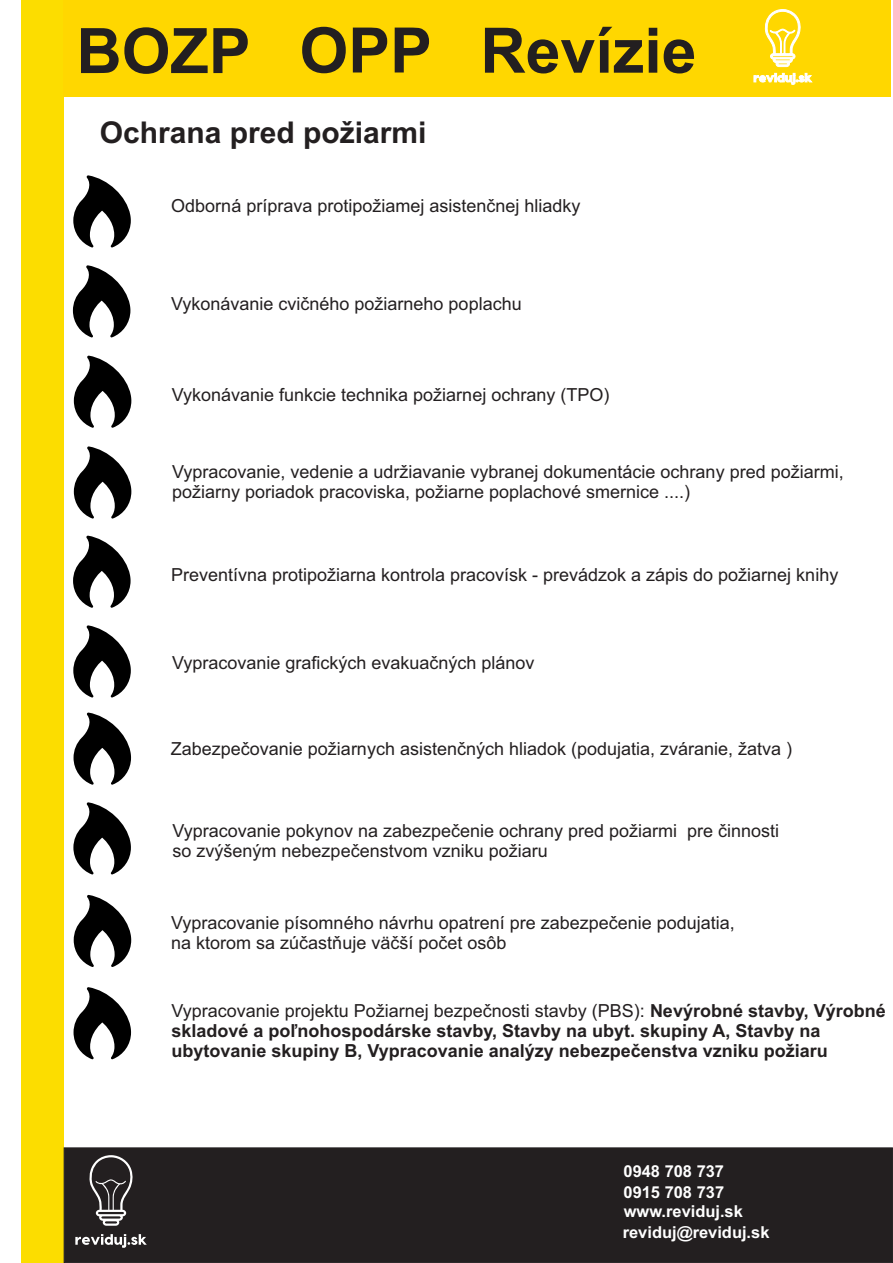
<style>
.page{position:relative;width:893px;height:1263px;background:#fff}
.page>*{position:absolute;margin:0;border:0;box-sizing:border-box;transform-origin:0 0}
.t1{font:700 62.7px "Arial";color:#231f20}
.t2{font:700 30px "Arial";color:#231f20}
.t3{font:18px/20.1px "Arial";color:#231f20}
.t4{font:700 18px/20.1px "Arial";color:#231f20}
.t5{font:700 16.5px/20.5px "Arial";color:#fff}
.s1{font-weight:400}
</style>
<div class="page">
<div style="left:22px;top:0;width:42px;height:1263px;background:#fcdd00"></div>
<div style="left:64px;top:0;width:827px;height:96px;background:#ffd700"></div>
<div style="left:63px;top:1147px;width:830px;height:116px;background:#231f20"></div>
<svg style="left:89px;top:1155px;width:44px;height:71px;background:#4f4c4d"></svg>
<svg style="left:75px;top:1234px;width:72px;height:14px"></svg>
<svg style="left:765px;top:9px;width:36px;height:58px"></svg>
<svg style="left:753px;top:73px;width:59px;height:12px"></svg>
<svg style="left:73px;top:535px;width:58px;height:73px"></svg>
<svg style="left:73px;top:625px;width:58px;height:73px"></svg>
<svg style="left:74px;top:712px;width:57px;height:73px"></svg>
<svg style="left:73px;top:802px;width:58px;height:72px"></svg>
<svg style="left:74px;top:895px;width:57px;height:72px"></svg>
<svg style="left:73px;top:175px;width:58px;height:73px"></svg>
<svg style="left:73px;top:265px;width:57px;height:73px"></svg>
<svg style="left:74px;top:356px;width:57px;height:72px"></svg>
<svg style="left:74px;top:446px;width:57px;height:73px"></svg>
<svg style="left:74px;top:987px;width:57px;height:72px"></svg>
<h1 class="t1" style="left:76px;top:27px;width:622px">BOZP OPP Revízie</h1>
<h2 class="t2" style="left:100px;top:121px;width:328px">Ochrana pred požiarmi</h2>
<p class="t3" style="left:171px;top:197px;width:411px">Odborná príprava protipožiamej asistenčnej hliadky</p>
<p class="t3" style="left:171px;top:295px;width:352px">Vykonávanie cvičného požiarneho poplachu</p>
<p class="t3" style="left:172px;top:386px;width:439px">Vykonávanie funkcie technika požiarnej ochrany (TPO)</p>
<p class="t3" style="left:172px;top:463px;width:673px">Vypracovanie, vedenie a udržiavanie vybranej dokumentácie ochrany pred požiarmi, požiarny poriadok pracoviska, požiarne poplachové smernice ....)</p>
<p class="t3" style="left:171px;top:566px;width:669px">Preventívna protipožiarna kontrola pracovísk - prevádzok a zápis do požiarnej knihy</p>
<p class="t3" style="left:172px;top:654px;width:364px">Vypracovanie grafických evakuačných plánov</p>
<p class="t3" style="left:171px;top:741px;width:623px">Zabezpečovanie požiarnych asistenčných hliadok (podujatia, zváranie, žatva )</p>
<p class="t3" style="left:173px;top:822px;width:608px">Vypracovanie pokynov na zabezpečenie ochrany pred požiarmi pre činnosti so zvýšeným nebezpečenstvom vzniku požiaru</p>
<p class="t3" style="left:171px;top:914px;width:565px">Vypracovanie písomného návrhu opatrení pre zabezpečenie podujatia, na ktorom sa zúčastňuje väčší počet osôb</p>
<p class="t4" style="left:171px;top:1002px;width:716px"><span class="s1">Vypracovanie projektu Požiarnej bezpečnosti stavby (PBS):</span> Nevýrobné stavby, Výrobné skladové a poľnohospodárske stavby, Stavby na ubyt. skupiny A, Stavby na ubytovanie skupiny B, Vypracovanie analýzy nebezpečenstva vzniku požiaru</p>
<p class="t5" style="left:623px;top:1162px;width:102px">0948 708 737<br>0915 708 737</p>
<p class="t5" style="left:623px;top:1201px;width:148px;line-height:21.5px">www.reviduj.sk reviduj@reviduj.sk</p>
</div>
